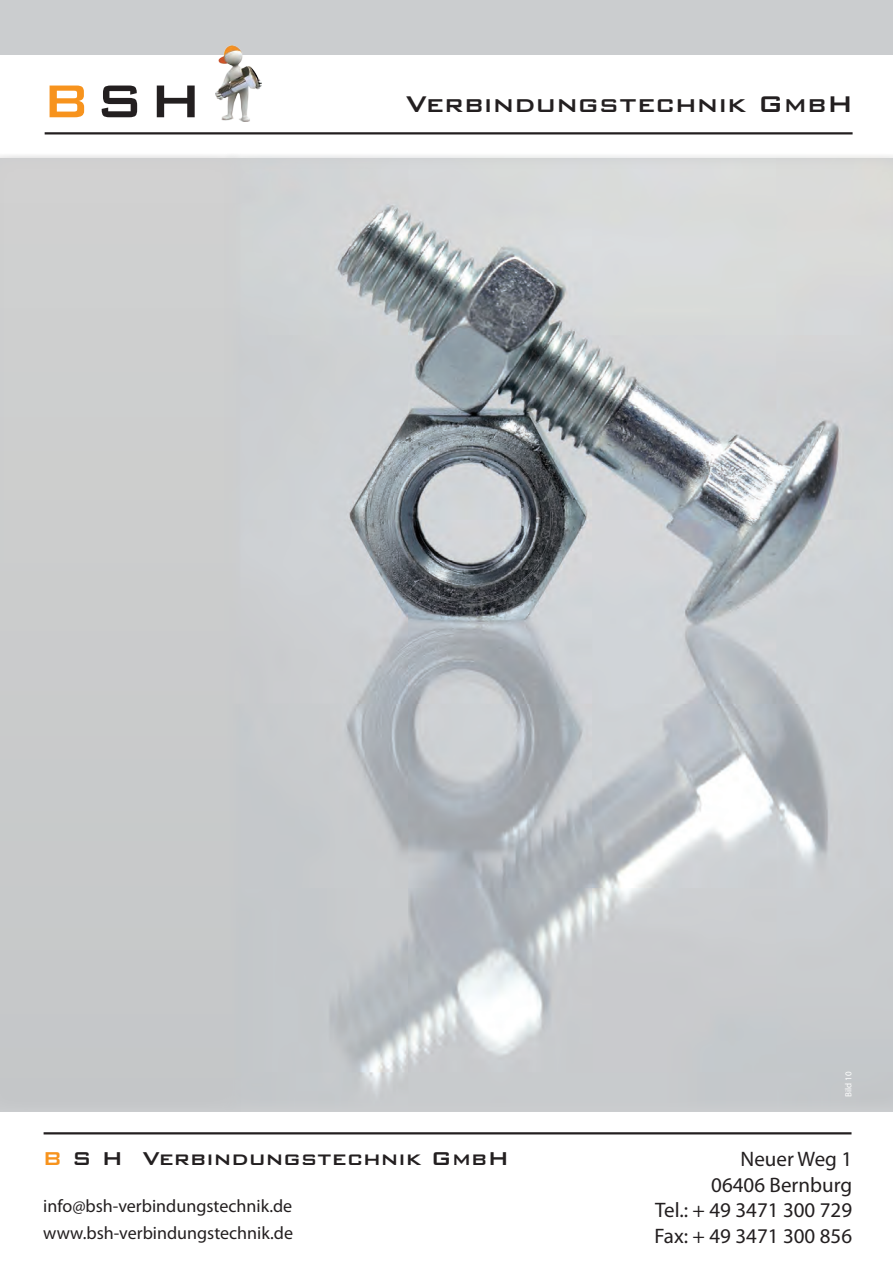
<style>
.page{position:relative;width:893px;height:1263px;background:#cbcdcf}
.page>*{position:absolute;margin:0;border:0;box-sizing:border-box;transform-origin:0 0}
.t1{font:500 61.5px "Bank Gothic BT";color:#231f20}
.Headline{font:500 30.3px "Bank Gothic BT";color:#231f20}
.Headline-2{font:500 24.9px "Bank Gothic BT";color:#231f20}
.Headline-3{font:21px "Myriad Pro";color:#231f20}
.Headline-4{font:18px "Myriad Pro";color:#231f20}
.t2{font:9px "Myriad Pro";color:#fff}
.s1{color:#f7931d}
</style>
<div class="page">
<div style="left:0;top:1112px;width:893px;height:151px;background:#fff"></div>
<div style="left:0;top:55px;width:893px;height:103px;background:#fff"></div>
<hr style="left:45px;top:132px;width:808px;height:2px;background:#231f20">
<hr style="left:44px;top:1132px;width:807px;height:2px;background:#231f20">
<img style="left:240px;top:155px;width:653px;height:936px">
<img style="left:216px;top:45px;width:45px;height:77px">
<div style="left:0;top:154px;width:240px;height:957px;background:#cacbcc"></div>
<p class="t1" style="left:41px;top:67px;width:163px"><span class="s1">B</span>SH</p>
<p class="Headline" style="left:406px;top:87px;width:449px">Verbindungstechnik GmbH</p>
<p class="t2" style="left:844px;top:1097px;width:27px;rotate:-90deg">Bild 10</p>
<p class="Headline-2" style="left:43px;top:1145px;width:468px"><span class="s1">B</span> S H Verbindungstechnik GmbH</p>
<p class="Headline-3" style="left:741px;top:1147px;width:113px">Neuer Weg 1</p>
<p class="Headline-3" style="left:711px;top:1173px;width:142px">06406 Bernburg</p>
<p class="Headline-3" style="left:655px;top:1198px;width:198px">Tel.: + 49 3471 300 729</p>
<p class="Headline-3" style="left:655px;top:1224px;width:199px">Fax: + 49 3471 300 856</p>
<p class="Headline-4" style="left:43px;top:1196px;width:251px">info@bsh-verbindungstechnik.de</p>
<p class="Headline-4" style="left:43px;top:1223px;width:251px">www.bsh-verbindungstechnik.de</p>
</div>
